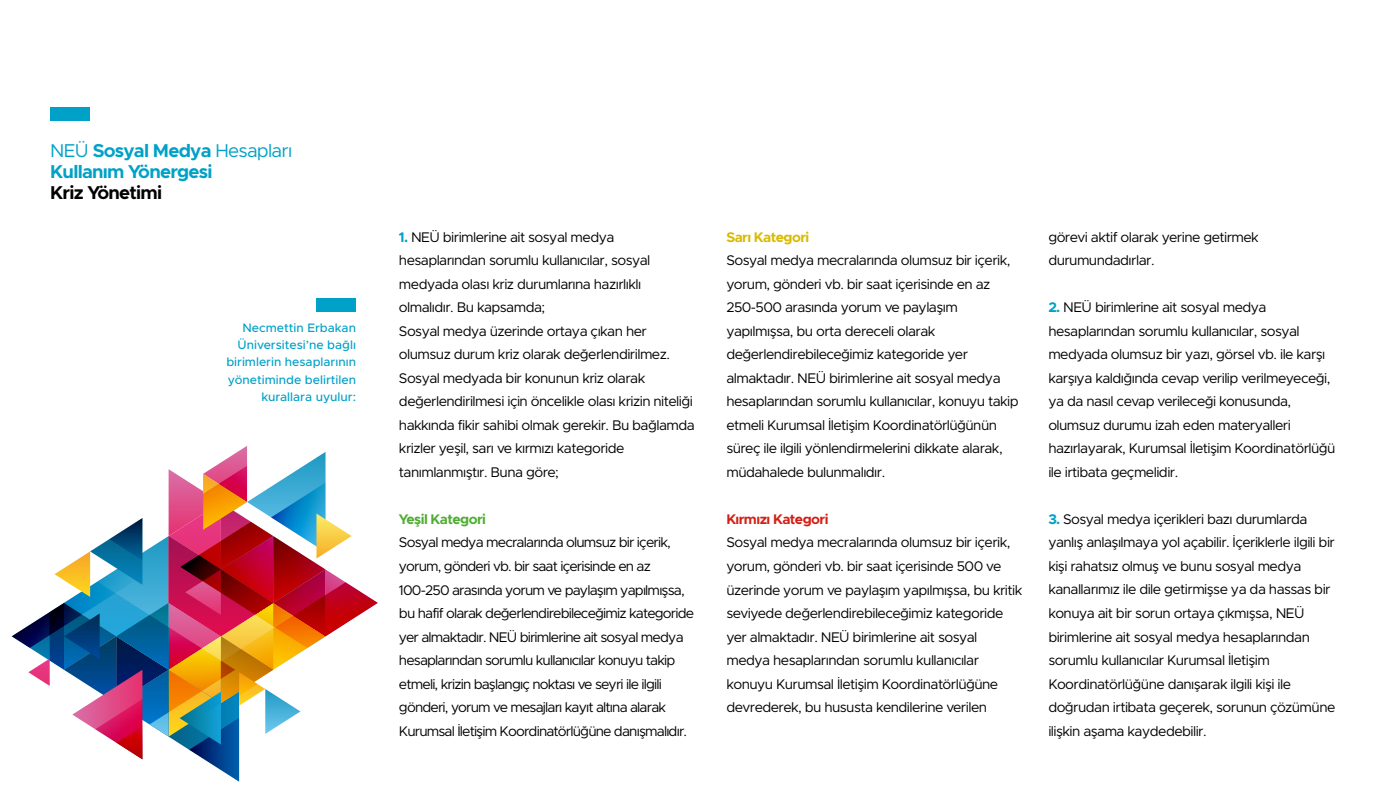
<style>
.page{position:relative;width:1389px;height:794px;background:#fff}
.page>*{position:absolute;margin:0;border:0;box-sizing:border-box;transform-origin:0 0}
.t1{font:700 18.72px/20.8px "Metropolis";letter-spacing:-.04em;color:#00a1c8}
.t2{font:700 18.72px "Metropolis";letter-spacing:-.04em;color:#000}
.t3{font:14px/23.4px "Metropolis";letter-spacing:-.04em;color:#000}
.t4{font:14px/23.4px "Metropolis";letter-spacing:-.06em;color:#000}
.t5{font:700 14px "Metropolis";letter-spacing:-.04em;color:#d31f16}
.t6{font:700 14px "Metropolis";letter-spacing:-.04em;color:#4fad32}
.t7{font:700 14px "Metropolis";letter-spacing:-.04em;color:#daba01}
.t8{font:500 12.25px/17.2px "Metropolis";color:#00a1c8;text-align:right}
.s1{font-weight:400}
.s2{font-weight:700;color:#00a1c8}
</style>
<div class="page">
<div style="left:50px;top:107px;width:40px;height:14px;background:#00a1c8"></div>
<div style="left:317px;top:298px;width:39px;height:13px;background:#00a1c8"></div>
<img style="left:12px;top:446px;width:366px;height:335px">
<h1 class="t1" style="left:50px;top:140px;width:243px"><span class="s1">NEÜ</span> Sosyal Medya <span class="s1">Hesapları<br></span>Kullanım Yönergesi</h1>
<h1 class="t2" style="left:50px;top:181px;width:114px">Kriz Yönetimi</h1>
<p class="t8" style="left:226px;top:319px;width:131px">Necmettin Erbakan<br>Üniversitesi’ne bağlı birimlerin hesaplarının yönetiminde belirtilen kurallara uyulur:</p>
<p class="t3" style="left:399px;top:225px;width:297px"><span class="s2">1.</span> NEÜ birimlerine ait sosyal medya hesaplarından sorumlu kullanıcılar, sosyal medyada olası kriz durumlarına hazırlıklı olmalıdır. Bu kapsamda;<br>Sosyal medya üzerinde ortaya çıkan her olumsuz durum kriz olarak değerlendirilmez.<br>Sosyal medyada bir konunun kriz olarak değerlendirilmesi için öncelikle olası krizin niteliği hakkında fikir sahibi olmak gerekir. Bu bağlamda krizler yeşil, sarı ve kırmızı kategoride tanımlanmıştır. Buna göre;</p>
<p class="t6" style="left:399px;top:510px;width:88px">Yeşil Kategori</p>
<p class="t4" style="left:399px;top:531px;width:297px">Sosyal medya mecralarında olumsuz bir içerik, yorum, gönderi vb. bir saat içerisinde en az 100-250 arasında yorum ve paylaşım yapılmışsa, bu hafif olarak değerlendirebileceğimiz kategoride yer almaktadır. NEÜ birimlerine ait sosyal medya hesaplarından sorumlu kullanıcılar konuyu takip etmeli, krizin başlangıç noktası ve seyri ile ilgili gönderi, yorum ve mesajları kayıt altına alarak Kurumsal İletişim Koordinatörlüğüne danışmalıdır.</p>
<p class="t7" style="left:726px;top:228px;width:84px">Sarı Kategori</p>
<p class="t3" style="left:726px;top:248px;width:294px">Sosyal medya mecralarında olumsuz bir içerik, yorum, gönderi vb. bir saat içerisinde en az 250-500 arasında yorum ve paylaşım yapılmışsa, bu orta dereceli olarak değerlendirebileceğimiz kategoride yer almaktadır. NEÜ birimlerine ait sosyal medya hesaplarından sorumlu kullanıcılar, konuyu takip etmeli Kurumsal İletişim Koordinatörlüğünün süreç ile ilgili yönlendirmelerini dikkate alarak, müdahalede bulunmalıdır.</p>
<p class="t5" style="left:726px;top:510px;width:104px">Kırmızı Kategori</p>
<p class="t3" style="left:726px;top:531px;width:298px">Sosyal medya mecralarında olumsuz bir içerik, yorum, gönderi vb. bir saat içerisinde 500 ve üzerinde yorum ve paylaşım yapılmışsa, bu kritik seviyede değerlendirebileceğimiz kategoride yer almaktadır. NEÜ birimlerine ait sosyal medya hesaplarından sorumlu kullanıcılar konuyu Kurumsal İletişim Koordinatörlüğüne devrederek, bu hususta kendilerine verilen</p>
<p class="t3" style="left:1048px;top:225px;width:212px">görevi aktif olarak yerine getirmek durumundadırlar.</p>
<p class="t3" style="left:1048px;top:295px;width:289px"><span class="s2">2.</span> NEÜ birimlerine ait sosyal medya hesaplarından sorumlu kullanıcılar, sosyal medyada olumsuz bir yazı, görsel vb. ile karşı karşıya kaldığında cevap verilip verilmeyeceği, ya da nasıl cevap verileceği konusunda, olumsuz durumu izah eden materyalleri hazırlayarak, Kurumsal İletişim Koordinatörlüğü ile irtibata geçmelidir.</p>
<p class="t3" style="left:1048px;top:507px;width:289px"><span class="s2">3.</span> Sosyal medya içerikleri bazı durumlarda yanlış anlaşılmaya yol açabilir. İçeriklerle ilgili bir kişi rahatsız olmuş ve bunu sosyal medya kanallarımız ile dile getirmişse ya da hassas bir konuya ait bir sorun ortaya çıkmışsa, NEÜ birimlerine ait sosyal medya hesaplarından sorumlu kullanıcılar Kurumsal İletişim Koordinatörlüğüne danışarak ilgili kişi ile doğrudan irtibata geçerek, sorunun çözümüne ilişkin aşama kaydedebilir.</p>
</div>
